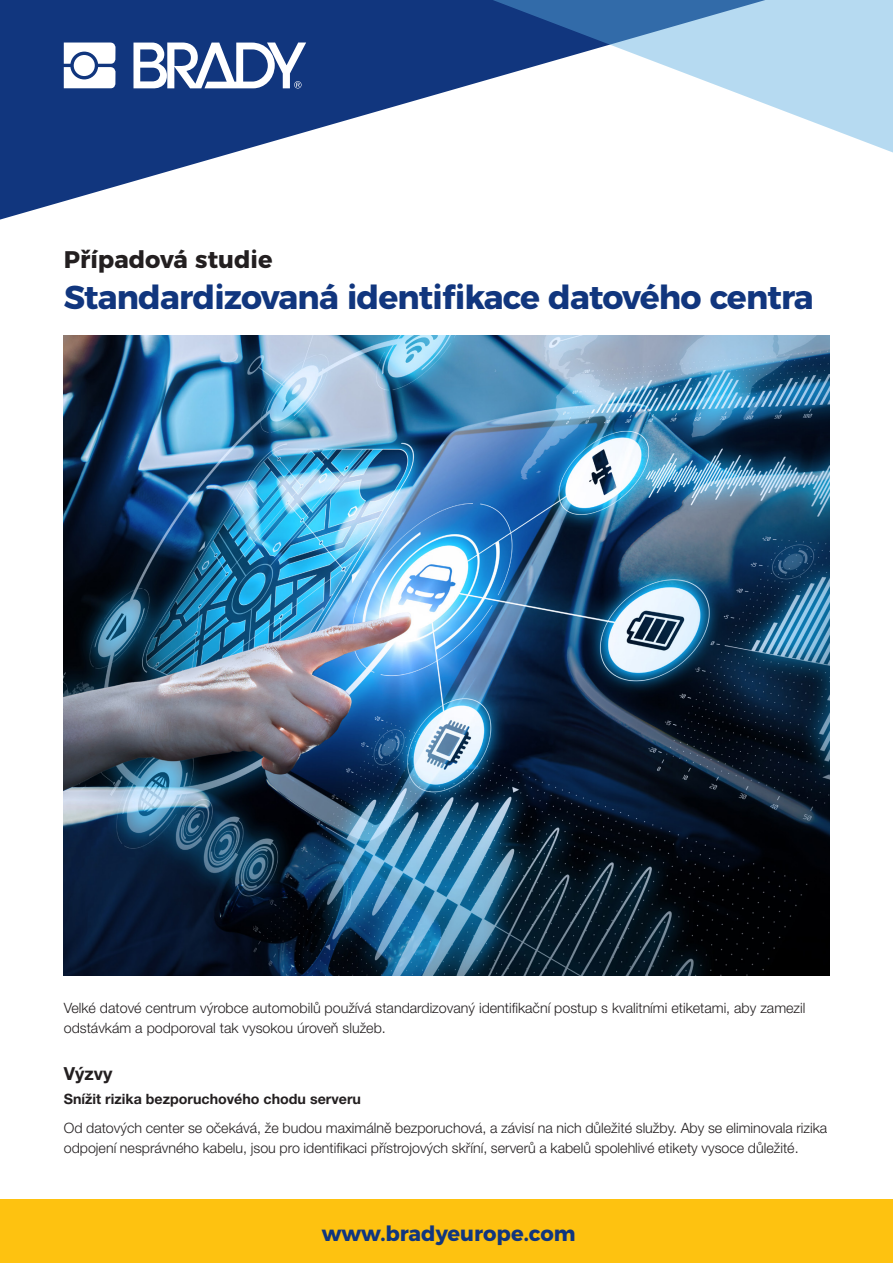
<style>
.page{position:relative;width:893px;height:1263px;background:#fff}
.page>*{position:absolute;margin:0;border:0;box-sizing:border-box;transform-origin:0 0}
.t1{font:700 33px "Montserrat";letter-spacing:-.025em;color:#11367e}
.t2{font:700 24px "Montserrat";color:#231f20}
.t3{font:700 21px "Montserrat";color:#11367e}
.t4{font:700 18px "Helvetica Neue LT Pro";color:#231f20}
.t5{font:300 14.25px/20.2px "Helvetica Neue LT Pro";color:#231f20}
.t6{font:700 14.25px "Helvetica Neue LT Pro";color:#231f20}
</style>
<div class="page">
<svg style="left:0;top:0;width:459px;height:220px;fill:#11367e"></svg>
<div style="left:0;top:1199px;width:893px;height:64px;background:#fec210"></div>
<svg style="left:459px;top:0;width:434px;height:153px"></svg>
<svg style="left:64px;top:43px;width:51px;height:45px"></svg>
<div style="left:74px;top:55px;width:21px;height:21px;background:#fff;border-radius:50%"></div>
<svg style="left:133px;top:43px;width:173px;height:45px"></svg>
<img style="left:64px;top:336px;width:765px;height:640px">
<p class="t2" style="left:64px;top:239px;width:210px">Případová studie</p>
<p class="t1" style="left:64px;top:270px;width:751px">Standardizovaná identifikace datového centra</p>
<p class="t5" style="left:64px;top:997px;width:743px">Velké datové centrum výrobce automobilů používá standardizovaný identifikační postup s kvalitními etiketami, aby zamezil odstávkám a podporoval tak vysokou úroveň služeb.</p>
<p class="t4" style="left:64px;top:1062px;width:50px">Výzvy</p>
<p class="t6" style="left:64px;top:1090px;width:299px">Snížit rizika bezporuchového chodu serveru</p>
<p class="t5" style="left:64px;top:1117px;width:765px">Od datových center se očekává, že budou maximálně bezporuchová, a závisí na nich důležité služby. Aby se eliminovala rizika odpojení nesprávného kabelu, jsou pro identifikaci přístrojových skříní, serverů a kabelů spolehlivé etikety vysoce důležité.</p>
<p class="t3" style="left:322px;top:1216px;width:255px">www.bradyeurope.com</p>
</div>
